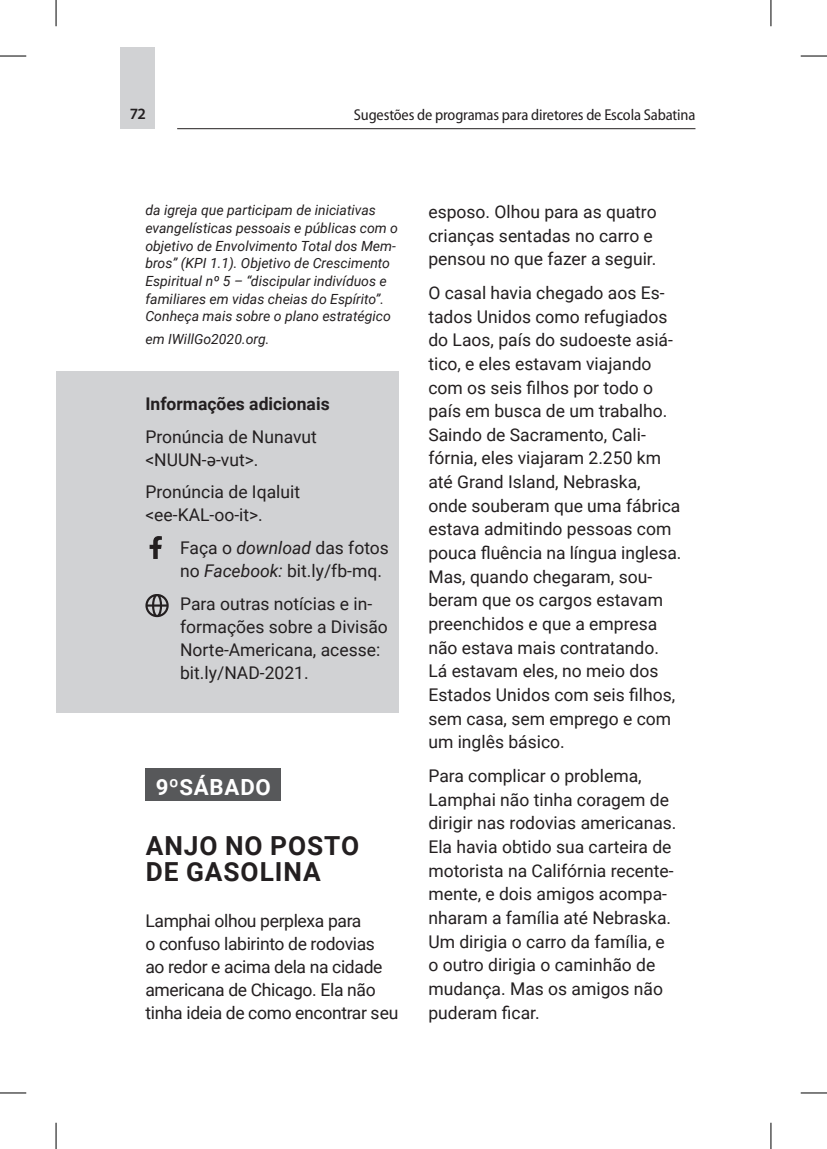
<style>
.page{position:relative;width:827px;height:1149px;background:#fff}
.page>*{position:absolute;margin:0;border:0;box-sizing:border-box;transform-origin:0 0}
.texto1{font:700 26.25px/26.4px "Roboto";letter-spacing:.035em;color:#231f20}
.texto1-2{font:700 22.22px "Roboto";letter-spacing:.035em;color:#fff}
.texto1-3{font:17.5px/23.6px "Roboto";color:#231f20}
.texto1-4{font:17.5px/22.9px "Roboto";letter-spacing:-.02em;color:#231f20}
.texto1-5{font:700 17.5px "Roboto";color:#231f20}
.t1{font:semi-condensed 15.75px "Myriad Pro";letter-spacing:-.01em;color:#231f20}
.t2{font:600 15.75px "Myriad Pro";color:#231f20}
.texto1-6{font:italic 14px/17.7px "Roboto";color:#231f20}
.s1{font-style:italic}
</style>
<div class="page">
<hr style="left:177px;top:128px;width:518px;height:1px;background:#231f20">
<div style="left:121px;top:47px;width:34px;height:81px;background:#d1d2d4"></div>
<div style="left:145px;top:768px;width:135px;height:33px;background:#57585a"></div>
<div style="left:56px;top:371px;width:342px;height:342px;background:#d1d2d4"></div>
<svg style="left:149px;top:536px;width:13px;height:23px"></svg>
<svg style="left:145px;top:594px;width:24px;height:23px"></svg>
<svg style="left:0;top:56px;width:26px;height:1px"></svg>
<svg style="left:800px;top:56px;width:26px;height:1px"></svg>
<svg style="left:0;top:1092px;width:26px;height:1px"></svg>
<svg style="left:800px;top:1092px;width:26px;height:1px"></svg>
<svg style="left:56px;top:0;width:1px;height:26px"></svg>
<svg style="left:56px;top:1123px;width:1px;height:26px"></svg>
<svg style="left:770px;top:0;width:1px;height:26px"></svg>
<svg style="left:770px;top:1123px;width:1px;height:26px"></svg>
<p class="t2" style="left:130px;top:104px;width:18px">72</p>
<p class="t1" style="left:354px;top:105px;width:343px">Sugestões de programas para diretores de Escola Sabatina</p>
<p class="texto1-6" style="left:145px;top:201px;width:254px">da igreja que participam de iniciativas evangelísticas pessoais e públicas com o objetivo de Envolvimento Total dos Mem&shy;bros” (KPI 1.1). Objetivo de Crescimento Espiritual nº 5 – “discipular indivíduos e familiares em vidas cheias do Espírito”.<br>Conheça mais sobre o plano estratégico</p>
<p class="texto1-6" style="left:145px;top:330px;width:125px">em IWillGo2020.org.</p>
<p class="texto1-5" style="left:145px;top:391px;width:186px">Informações adicionais</p>
<p class="texto1-3" style="left:145px;top:424px;width:173px;line-height:22.9px">Pronúncia de Nunavut &lt;NUUN-ə-vut&gt;.</p>
<p class="texto1-3" style="left:145px;top:480px;width:156px;line-height:22.9px">Pronúncia de Iqaluit &lt;ee-KAL-oo-it&gt;.</p>
<p class="texto1-3" style="left:180px;top:536px;width:210px;line-height:22.9px">Faça o <span class="s1">download</span> das fotos no <span class="s1">Facebook:</span> bit.ly/fb-mq.</p>
<p class="texto1-3" style="left:180px;top:591px;width:209px;line-height:22.9px">Para outras notícias e in&shy;formações sobre a Divisão<br>Norte-Americana, acesse: bit.ly/NAD-2021.</p>
<p class="texto1-2" style="left:156px;top:772px;width:117px">9ºSÁBADO</p>
<p class="texto1" style="left:146px;top:831px;width:215px">ANJO NO POSTO<br>DE GASOLINA</p>
<p class="texto1-4" style="left:145px;top:908px;width:255px">Lamphai olhou perplexa para<br>o confuso labirinto de rodovias<br>ao redor e acima dela na cidade americana de Chicago. Ela não tinha ideia de como encontrar seu</p>
<p class="texto1-3" style="left:428px;top:199px;width:230px">esposo. Olhou para as quatro crianças sentadas no carro e pensou no que fazer a seguir.</p>
<p class="texto1-3" style="left:428px;top:280px;width:254px">O casal havia chegado aos Es&shy;tados Unidos como refugiados do Laos, país do sudoeste asiá&shy;tico, e eles estavam viajando com os seis filhos por todo o país em busca de um trabalho.<br>Saindo de Sacramento, Cali&shy;fórnia, eles viajaram 2.250 km até Grand Island, Nebraska, onde souberam que uma fábrica estava admitindo pessoas com pouca fluência na língua inglesa.<br>Mas, quando chegaram, sou&shy;beram que os cargos estavam preenchidos e que a empresa não estava mais contratando.<br>Lá estavam eles, no meio dos<br>Estados Unidos com seis filhos, sem casa, sem emprego e com um inglês básico.</p>
<p class="texto1-3" style="left:428px;top:763px;width:249px">Para complicar o problema,<br>Lamphai não tinha coragem de dirigir nas rodovias americanas.<br>Ela havia obtido sua carteira de motorista na Califórnia recente&shy;mente, e dois amigos acompa&shy;nharam a família até Nebraska.<br>Um dirigia o carro da família, e o outro dirigia o caminhão de mudança. Mas os amigos não puderam ficar.</p>
</div>
